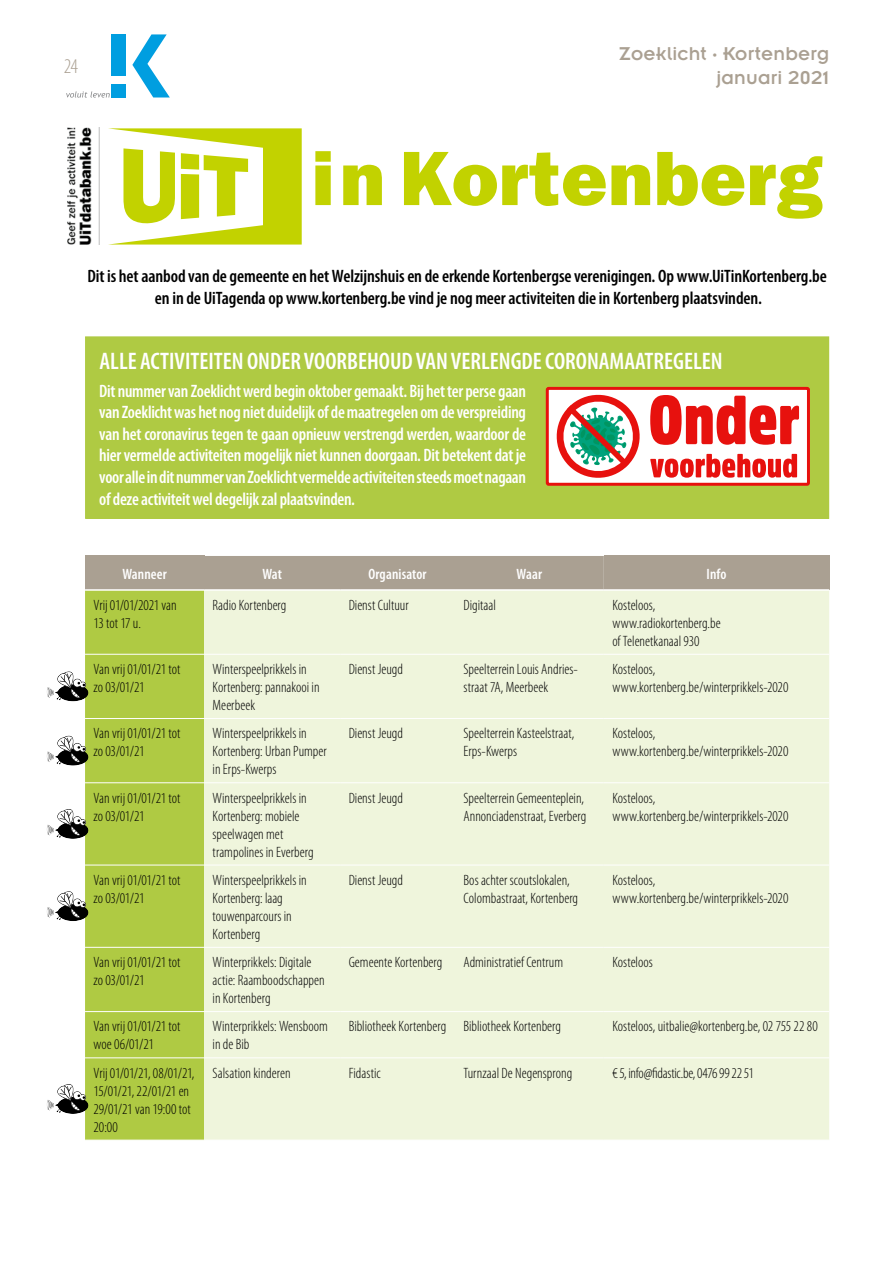
<style>
.page{position:relative;width:893px;height:1263px;background:#fff}
.page>*{position:absolute;margin:0;border:0;box-sizing:border-box;transform-origin:0 0}
.t1{font:77.4px "ITC Franklin Gothic Std Hvy";letter-spacing:.01em;color:#c2d200}
.t2{font:600 condensed 24px "Myriad Pro";color:#fff}
.t3{font:300 condensed 21px "Myriad Pro";color:#aaa092}
.t4{font:20.4px/24.6px "Insignia LT Std";letter-spacing:.01em;color:#aaa092;text-align:right}
.t5{font:600 condensed 18px/21.6px "Myriad Pro";letter-spacing:-.015em;color:#fff;text-align:justify}
.t6{font:600 condensed 18px/21.8px "Myriad Pro";letter-spacing:-.005em;color:#000;text-align:center}
.t7{font:300 condensed 15px/18px "Myriad Pro";color:#000}
.t8{font:300 condensed 15px "Myriad Pro";letter-spacing:-.02em;color:#000}
.t9{font:600 condensed 15px "Myriad Pro";letter-spacing:.01em;color:#fff}
</style>
<div class="page">
<svg style="left:132px;top:34px;width:38px;height:63px"></svg>
<div style="left:112px;top:84px;width:14px;height:13px;background:#009ee0"></div>
<div style="left:112px;top:34px;width:14px;height:42px;background:#009ee0"></div>
<svg style="left:66px;top:91px;width:44px;height:7px"></svg>
<svg style="left:113px;top:129px;width:189px;height:115px"></svg>
<img style="left:67px;top:128px;width:32px;height:116px">
<div style="left:86px;top:337px;width:742px;height:181px;background:#afca43"></div>
<div style="left:85px;top:336px;width:744px;height:183px;border:2px solid #afca43"></div>
<div style="left:547px;top:388px;width:261px;height:96px;background:#fff"></div>
<div style="left:546px;top:387px;width:264px;height:99px;border:3px solid #e7110e"></div>
<svg style="left:556px;top:394px;width:84px;height:84px"></svg>
<svg style="left:650px;top:454px;width:147px;height:24px"></svg>
<svg style="left:650px;top:395px;width:149px;height:50px"></svg>
<div style="left:85px;top:556px;width:119px;height:34px;background:#aaa092"></div>
<div style="left:204px;top:556px;width:400px;height:33px;background:#aaa092"></div>
<div style="left:604px;top:556px;width:225px;height:34px;background:#aaa092"></div>
<div style="left:85px;top:591px;width:119px;height:549px;background:#afca43"></div>
<div style="left:204px;top:591px;width:625px;height:549px;background:#eff5dc"></div>
<hr style="left:85px;top:654px;width:119px;height:1px;background:#fff">
<hr style="left:204px;top:654px;width:136px;height:1px;background:#fff">
<hr style="left:340px;top:654px;width:115px;height:1px;background:#fff">
<hr style="left:455px;top:654px;width:149px;height:1px;background:#fff">
<hr style="left:604px;top:654px;width:225px;height:1px;background:#fff">
<hr style="left:85px;top:718px;width:119px;height:1px;background:#fff">
<hr style="left:204px;top:718px;width:136px;height:1px;background:#fff">
<hr style="left:340px;top:718px;width:115px;height:1px;background:#fff">
<hr style="left:455px;top:718px;width:149px;height:1px;background:#fff">
<hr style="left:604px;top:718px;width:225px;height:1px;background:#fff">
<hr style="left:85px;top:782px;width:119px;height:1px;background:#fff">
<hr style="left:204px;top:782px;width:136px;height:1px;background:#fff">
<hr style="left:340px;top:782px;width:115px;height:1px;background:#fff">
<hr style="left:455px;top:782px;width:149px;height:1px;background:#fff">
<hr style="left:604px;top:782px;width:225px;height:1px;background:#fff">
<hr style="left:85px;top:865px;width:119px;height:1px;background:#fff">
<hr style="left:204px;top:865px;width:136px;height:1px;background:#fff">
<hr style="left:340px;top:865px;width:115px;height:1px;background:#fff">
<hr style="left:455px;top:865px;width:149px;height:1px;background:#fff">
<hr style="left:604px;top:865px;width:225px;height:1px;background:#fff">
<hr style="left:85px;top:947px;width:119px;height:1px;background:#fff">
<hr style="left:204px;top:947px;width:136px;height:1px;background:#fff">
<hr style="left:340px;top:947px;width:115px;height:1px;background:#fff">
<hr style="left:455px;top:947px;width:149px;height:1px;background:#fff">
<hr style="left:604px;top:947px;width:225px;height:1px;background:#fff">
<hr style="left:85px;top:1011px;width:119px;height:1px;background:#fff">
<hr style="left:204px;top:1011px;width:136px;height:1px;background:#fff">
<hr style="left:340px;top:1011px;width:115px;height:1px;background:#fff">
<hr style="left:455px;top:1011px;width:149px;height:1px;background:#fff">
<hr style="left:604px;top:1011px;width:225px;height:1px;background:#fff">
<hr style="left:85px;top:1057px;width:119px;height:1px;background:#fff">
<hr style="left:204px;top:1057px;width:136px;height:1px;background:#fff">
<hr style="left:340px;top:1057px;width:115px;height:1px;background:#fff">
<hr style="left:455px;top:1057px;width:149px;height:1px;background:#fff">
<hr style="left:604px;top:1057px;width:225px;height:1px;background:#fff">
<hr style="left:85px;top:589px;width:119px;height:2px;background:#fff">
<hr style="left:604px;top:589px;width:225px;height:2px;background:#fff">
<svg style="left:47px;top:671px;width:41px;height:30px"></svg>
<svg style="left:47px;top:736px;width:41px;height:29px"></svg>
<svg style="left:47px;top:809px;width:41px;height:30px"></svg>
<svg style="left:47px;top:891px;width:41px;height:30px"></svg>
<svg style="left:47px;top:1084px;width:41px;height:30px"></svg>
<h3 class="t3" style="left:64px;top:54px;width:16px">24</h3>
<h3 class="t4" style="left:619px;top:41px;width:212px">Zoeklicht · Kortenberg januari 2021</h3>
<h1 class="t1" style="left:312px;top:133px;width:512px">in Kortenberg</h1>
<p class="t6" style="left:87px;top:266px;width:741px">Dit is het aanbod van de gemeente en het Welzijnshuis en de erkende Kortenbergse verenigingen. Op www.UiTinKortenberg.be en in de UiTagenda op www.kortenberg.be vind je nog meer activiteiten die in Kortenberg plaatsvinden.</p>
<h2 class="t2" style="left:100px;top:348px;width:625px">ALLE ACTIVITEITEN ONDER VOORBEHOUD VAN VERLENGDE CORONAMAATREGELEN</h2>
<p class="t5" style="left:99px;top:380px;width:428px">Dit nummer van Zoeklicht werd begin oktober gemaakt. Bij het ter perse gaan van Zoeklicht was het nog niet duidelijk of de maatregelen om de verspreiding van het coronavirus tegen te gaan opnieuw verstrengd werden, waardoor de hier vermelde activiteiten mogelijk niet kunnen doorgaan. Dit betekent dat je voor alle in dit nummer van Zoeklicht vermelde activiteiten steeds moet nagaan of deze activiteit wel degelijk zal plaatsvinden.</p>
<p class="t9" style="left:122px;top:565px;width:46px">Wanneer</p>
<p class="t9" style="left:262px;top:565px;width:21px">Wat</p>
<p class="t9" style="left:369px;top:565px;width:60px">Organisator</p>
<p class="t9" style="left:517px;top:565px;width:27px">Waar</p>
<p class="t9" style="left:706px;top:565px;width:21px">Info</p>
<p class="t7" style="left:94px;top:596px;width:85px">Vrij 01/01/2021 van<br>13 tot 17 u.</p>
<p class="t7" style="left:213px;top:596px;width:75px">Radio Kortenberg</p>
<p class="t7" style="left:349px;top:596px;width:61px">Dienst Cultuur</p>
<p class="t7" style="left:463px;top:596px;width:34px">Digitaal</p>
<p class="t7" style="left:612px;top:596px;width:110px">Kosteloos, www.radiokortenberg.be of Telenetkanaal 930</p>
<p class="t7" style="left:94px;top:660px;width:88px">Van vrij 01/01/21 tot zo 03/01/21</p>
<p class="t7" style="left:213px;top:660px;width:108px">Winterspeelprikkels in<br>Kortenberg: pannakooi in<br>Meerbeek</p>
<p class="t7" style="left:349px;top:660px;width:56px">Dienst Jeugd</p>
<p class="t7" style="left:463px;top:660px;width:116px">Speelterrein Louis Andries&shy;straat 7A, Meerbeek</p>
<p class="t7" style="left:612px;top:660px;width:178px">Kosteloos, www.kortenberg.be/winterprikkels-2020</p>
<p class="t7" style="left:94px;top:725px;width:88px">Van vrij 01/01/21 tot zo 03/01/21</p>
<p class="t7" style="left:213px;top:725px;width:116px">Winterspeelprikkels in<br>Kortenberg: Urban Pumper in Erps-Kwerps</p>
<p class="t7" style="left:349px;top:725px;width:56px">Dienst Jeugd</p>
<p class="t7" style="left:463px;top:725px;width:112px">Speelterrein Kasteelstraat,<br>Erps-Kwerps</p>
<p class="t7" style="left:612px;top:725px;width:178px">Kosteloos, www.kortenberg.be/winterprikkels-2020</p>
<p class="t7" style="left:94px;top:789px;width:88px">Van vrij 01/01/21 tot zo 03/01/21</p>
<p class="t7" style="left:213px;top:789px;width:102px">Winterspeelprikkels in<br>Kortenberg: mobiele speelwagen met trampolines in Everberg</p>
<p class="t7" style="left:349px;top:789px;width:56px">Dienst Jeugd</p>
<p class="t7" style="left:463px;top:789px;width:124px">Speelterrein Gemeenteplein,<br>Annonciadenstraat, Everberg</p>
<p class="t7" style="left:612px;top:789px;width:178px">Kosteloos, www.kortenberg.be/winterprikkels-2020</p>
<p class="t7" style="left:94px;top:871px;width:88px">Van vrij 01/01/21 tot zo 03/01/21</p>
<p class="t7" style="left:213px;top:871px;width:96px">Winterspeelprikkels in<br>Kortenberg: laag touwenparcours in<br>Kortenberg</p>
<p class="t7" style="left:349px;top:871px;width:56px">Dienst Jeugd</p>
<p class="t7" style="left:463px;top:871px;width:116px">Bos achter scoutslokalen,<br>Colombastraat, Kortenberg</p>
<p class="t7" style="left:612px;top:871px;width:178px">Kosteloos, www.kortenberg.be/winterprikkels-2020</p>
<p class="t7" style="left:94px;top:953px;width:88px">Van vrij 01/01/21 tot zo 03/01/21</p>
<p class="t7" style="left:213px;top:953px;width:114px">Winterprikkels: Digitale actie: Raamboodschappen in Kortenberg</p>
<p class="t7" style="left:349px;top:953px;width:95px">Gemeente Kortenberg</p>
<p class="t7" style="left:463px;top:953px;width:101px">Administratief Centrum</p>
<p class="t7" style="left:612px;top:953px;width:42px">Kosteloos</p>
<p class="t7" style="left:94px;top:1018px;width:88px">Van vrij 01/01/21 tot woe 06/01/21</p>
<p class="t7" style="left:213px;top:1018px;width:117px">Winterprikkels: Wensboom in de Bib</p>
<p class="t7" style="left:349px;top:1018px;width:214px">Bibliotheek Kortenberg Bibliotheek Kortenberg</p>
<p class="t7" style="left:612px;top:1018px;width:207px">Kosteloos, uitbalie@kortenberg.be, 02 755 22 80</p>
<p class="t7" style="left:94px;top:1064px;width:102px">Vrij 01/01/21, 08/01/21,<br>15/01/21, 22/01/21 en<br>29/01/21 van 19:00 tot<br>20:00</p>
<p class="t7" style="left:213px;top:1064px;width:79px">Salsation kinderen</p>
<p class="t7" style="left:349px;top:1064px;width:34px">Fidastic</p>
<p class="t7" style="left:463px;top:1064px;width:110px">Turnzaal De Negensprong</p>
<p class="t8" style="left:612px;top:1065px;width:143px">€ 5, info@fidastic.be, 0476 99 22 51</p>
</div>
